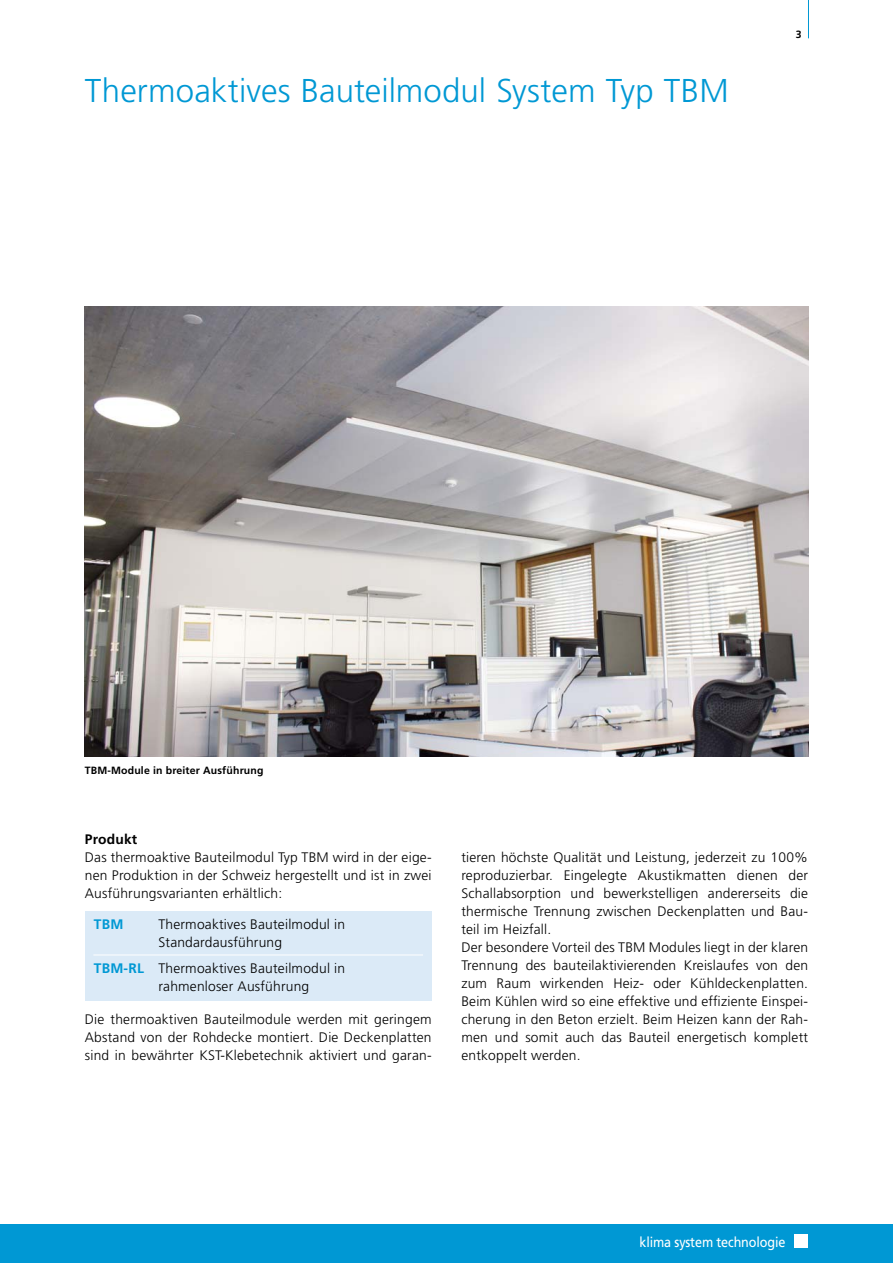
<style>
.page{position:relative;width:893px;height:1263px;background:#fff}
.page>*{position:absolute;margin:0;border:0;box-sizing:border-box;transform-origin:0 0}
.t1{font:300 33px "Frutiger";color:#0098d4}
.t2{font:14.1px "Frutiger";letter-spacing:-.01em;color:#fff;scale:.9 1}
.t3{font:300 13.8px/18px "Frutiger";letter-spacing:.015em;color:#000}
.t4{font:700 13.8px "Frutiger";letter-spacing:.015em;color:#000}
.t5{font:700 13.8px "Frutiger";color:#0098d4}
.t6{font:700 10.5px "Frutiger";letter-spacing:.015em;color:#000}
.s1{font-weight:700;color:#0098d4}
</style>
<div class="page">
<div style="left:85px;top:911px;width:346px;height:90px;background:#dbeaf7"></div>
<hr style="left:93px;top:955px;width:330px;height:1px;background:#fff">
<div style="left:0;top:1225px;width:892px;height:38px;background:#0098d4"></div>
<div style="left:794px;top:1235px;width:13px;height:13px;background:#fff"></div>
<hr style="left:808px;top:0;width:1px;height:38px;background:#0098d4">
<img style="left:85px;top:306px;width:723px;height:451px">
<h1 class="t1" style="left:85px;top:75px;width:645px">Thermoaktives Bauteilmodul System Typ TBM</h1>
<p class="t6" style="left:795px;top:29px;width:7px">3</p>
<p class="t6" style="left:85px;top:765px;width:180px">TBM-Module in breiter Ausführung</p>
<p class="t4" style="left:85px;top:833px;width:54px">Produkt</p>
<p class="t3" style="left:85px;top:849px;width:348px;text-align:justify">Das thermoaktive Bauteilmodul Typ TBM wird in der eige&shy;nen Produktion in der Schweiz hergestellt und ist in zwei Ausführungsvarianten erhältlich:</p>
<p class="t5" style="left:94px;top:917px;width:31px">TBM</p>
<p class="t3" style="left:158px;top:916px;width:188px">Thermoaktives Bauteilmodul in<br>Standardausführung</p>
<p class="t3" style="left:158px;top:961px;width:188px;text-indent:-64px"><span class="s1">TBM-RL</span> Thermoaktives Bauteilmodul in rahmenloser Ausführung</p>
<p class="t3" style="left:85px;top:1011px;width:348px;text-align:justify">Die thermoaktiven Bauteilmodule werden mit geringem Abstand von der Rohdecke montiert. Die Deckenplatten sind in bewährter KST-Klebetechnik aktiviert und garan-</p>
<p class="t3" style="left:461px;top:849px;width:348px">tieren höchste Qualität und Leistung, jederzeit zu 100% reproduzierbar. Eingelegte Akustikmatten dienen der Schallabsorption und bewerkstelligen andererseits die thermische Trennung zwischen Deckenplatten und Bau&shy;teil im Heizfall.<br>Der besondere Vorteil des TBM Modules liegt in der klaren Trennung des bauteilaktivierenden Kreislaufes von den zum Raum wirkenden Heiz- oder Kühldeckenplatten.<br>Beim Kühlen wird so eine effektive und effiziente Einspei&shy;cherung in den Beton erzielt. Beim Heizen kann der Rah&shy;men und somit auch das Bauteil energetisch komplett entkoppelt werden.</p>
<p class="t2" style="left:639px;top:1234px;width:164px">klima system technologie</p>
</div>
